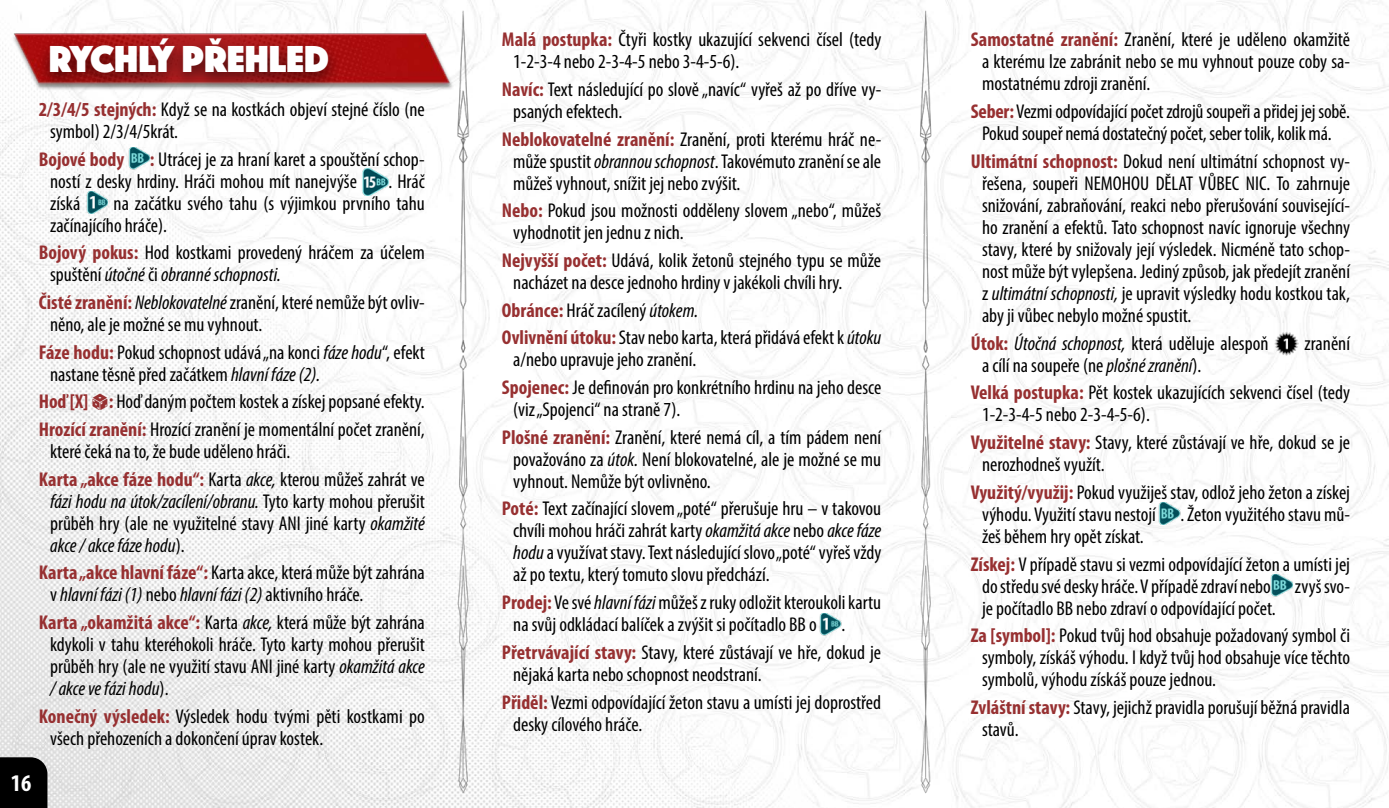
<style>
.page{position:relative;width:1389px;height:808px;background:#fff}
.page>*{position:absolute;margin:0;border:0;box-sizing:border-box;transform-origin:0 0}
.t1{font:39px "Phosphate Pro Solid";color:#fff}
.t2{font:700 condensed 24px "Myriad Pro";color:#fff}
.t3{font:condensed 20px/22px "Myriad Pro";color:#000}
.t4{font:700 condensed 20px "Myriad Pro";color:#973031}
.s1{font-weight:700;color:#973031}
.s2{font-style:italic}
.s3{font-family:"Dice Throne Dice";font-stretch:normal;color:#973031}
</style>
<div class="page">
<img style="left:0;top:0;width:1389px;height:808px">
<img style="left:412px;top:0;width:101px;height:808px">
<img style="left:875px;top:0;width:101px;height:808px">
<div style="left:0;top:757px;width:47px;height:51px;background:#000"></div>
<img style="left:5px;top:13px;width:457px;height:88px">
<img style="left:128px;top:147px;width:22px;height:23px">
<img style="left:362px;top:168px;width:26px;height:28px">
<img style="left:86px;top:191px;width:22px;height:23px">
<img style="left:820px;top:613px;width:21px;height:22px">
<img style="left:1274px;top:331px;width:25px;height:25px">
<img style="left:1159px;top:503px;width:21px;height:22px">
<img style="left:1271px;top:574px;width:21px;height:22px">
<div style="left:36px;top:31px;width:305px;height:62px;background:#000;opacity:.54"></div>
<h1 class="t1" style="left:49px;top:31px;width:281px">RYCHLÝ PŘEHLED</h1>
<p class="t3" style="left:50px;top:98px;width:376px;text-indent:-11px"><span class="s1">2/3/4/5 stejných:</span> Když se na kostkách objeví stejné číslo (ne symbol) 2/3/4/5krát.</p>
<p class="t4" style="left:39px;top:146px;width:87px">Bojové body</p>
<p class="t3" style="left:50px;top:148px;width:376px;text-indent:100px"><span class="s1">:</span> Utrácej je za hraní karet a spouštění schop&shy;ností z desky hrdiny. Hráči mohou mít nanejvýše</p>
<p class="t3" style="left:388px;top:170px;width:38px">. Hráč</p>
<p class="t3" style="left:50px;top:192px;width:376px;text-indent:63px">na začátku svého tahu (s výjimkou prvního tahu začínajícího hráče).</p>
<p class="t3" style="left:50px;top:241px;width:376px;text-indent:-11px"><span class="s1">Bojový pokus:</span> Hod kostkami provedený hráčem za účelem spuštění <span class="s2">útočné</span> či <span class="s2">obranné schopnosti.</span></p>
<p class="t3" style="left:50px;top:291px;width:376px;text-indent:-11px"><span class="s1">Čisté zranění:</span> <span class="s2">Neblokovatelné</span> zranění, které nemůže být ovliv&shy;něno, ale je možné se mu vyhnout.</p>
<p class="t3" style="left:50px;top:341px;width:376px;text-indent:-11px"><span class="s1">Fáze hodu:</span> Pokud schopnost udává „na konci <span class="s2">fáze hodu</span>“, efekt nastane těsně před začátkem <span class="s2">hlavní fáze (2).</span></p>
<p class="t3" style="left:39px;top:388px;width:388px;line-height:27.6px"><span class="s1">Hoď [X]</span> <span class="s3">1</span><span class="s1">:</span> Hoď daným počtem kostek a získej popsané efekty.<br><span class="s1">Hrozící zranění:</span> Hrozící zranění je momentální počet zranění,</p>
<p class="t3" style="left:39px;top:437px;width:388px;line-height:27.6px;text-indent:11px">které čeká na to, že bude uděleno hráči.<br><span class="s1">Karta „akce fáze hodu“:</span> Karta <span class="s2">akce,</span> kterou můžeš zahrát ve</p>
<p class="t3" style="left:50px;top:490px;width:376px;text-align:justify"><span class="s2">fázi hodu na útok/zacílení/obranu.</span> Tyto karty mohou přerušit průběh hry (ale ne využitelné stavy ANI jiné karty <span class="s2">okamžité akce / akce fáze hodu</span>).</p>
<p class="t3" style="left:50px;top:561px;width:376px;text-indent:-11px"><span class="s1">Karta „akce hlavní fáze“:</span> Karta akce, která může být zahrána v <span class="s2">hlavní fázi (1)</span> nebo <span class="s2">hlavní fázi (2)</span> aktivního hráče.</p>
<p class="t3" style="left:50px;top:611px;width:376px;text-align:justify;text-indent:-11px"><span class="s1">Karta „okamžitá akce“:</span> Karta <span class="s2">akce,</span> která může být zahrána kdykoli v tahu kteréhokoli hráče. Tyto karty mohou přerušit průběh hry (ale ne využití stavu ANI jiné karty <span class="s2">okamžitá akce / akce ve fázi hodu</span>).</p>
<p class="t3" style="left:50px;top:705px;width:376px;text-indent:-11px"><span class="s1">Konečný výsledek:</span> Výsledek hodu tvými pěti kostkami po všech přehozeních a dokončení úprav kostek.</p>
<p class="t3" style="left:50px;top:192px;width:32px">získá</p>
<p class="t2" style="left:11px;top:767px;width:22px">16</p>
<p class="t3" style="left:513px;top:28px;width:370px;text-indent:-11px"><span class="s1">Malá postupka:</span> Čtyři kostky ukazující sekvenci čísel (tedy<br>1-2-3-4 nebo 2-3-4-5 nebo 3-4-5-6).</p>
<p class="t3" style="left:513px;top:78px;width:370px;text-indent:-11px"><span class="s1">Navíc:</span> Text následující po slově „navíc“ vyřeš až po dříve vy&shy;psaných efektech.</p>
<p class="t3" style="left:513px;top:128px;width:370px;text-align:justify;text-indent:-11px"><span class="s1">Neblokovatelné zranění:</span> Zranění, proti kterému hráč ne&shy;může spustit <span class="s2">obrannou schopnost</span>. Takovémuto zranění se ale můžeš vyhnout, snížit jej nebo zvýšit.</p>
<p class="t3" style="left:513px;top:199px;width:370px;text-indent:-11px"><span class="s1">Nebo:</span> Pokud jsou možnosti odděleny slovem „nebo“, můžeš vyhodnotit jen jednu z nich.</p>
<p class="t3" style="left:513px;top:249px;width:369px;text-indent:-11px"><span class="s1">Nejvyšší počet:</span> Udává, kolik žetonů stejného typu se může nacházet na desce jednoho hrdiny v jakékoli chvíli hry.</p>
<p class="t3" style="left:502px;top:296px;width:381px;line-height:27.6px"><span class="s1">Obránce:</span> Hráč zacílený <span class="s2">útokem.<br></span><span class="s1">Ovlivnění útoku:</span> Stav nebo karta, která přidává efekt k <span class="s2">útoku</span></p>
<p class="t3" style="left:502px;top:346px;width:381px;line-height:27.6px;text-indent:11px">a/nebo upravuje jeho zranění.<br><span class="s1">Spojenec:</span> Je definován pro konkrétního hrdinu na jeho desce</p>
<p class="t3" style="left:502px;top:395px;width:381px;line-height:27.6px;text-indent:11px">(viz „Spojenci“ na straně 7).<br><span class="s1">Plošné zranění:</span> Zranění, které nemá cíl, a tím pádem není</p>
<p class="t3" style="left:513px;top:448px;width:370px">považováno za <span class="s2">útok.</span> Není blokovatelné, ale je možné se mu vyhnout. Nemůže být ovlivněno.</p>
<p class="t3" style="left:513px;top:497px;width:370px;text-align:justify;text-indent:-11px"><span class="s1">Poté:</span> Text začínající slovem „poté“ přerušuje hru – v takovou chvíli mohou hráči zahrát karty <span class="s2">okamžitá akce</span> nebo <span class="s2">akce fáze hodu</span> a využívat stavy. Text následující slovo „poté“ vyřeš vždy až po textu, který tomuto slovu předchází.</p>
<p class="t3" style="left:513px;top:591px;width:370px;text-indent:-11px"><span class="s1">Prodej:</span> Ve své <span class="s2">hlavní fázi</span> můžeš z ruky odložit kteroukoli kartu na svůj odkládací balíček a zvýšit si počítadlo BB o .</p>
<p class="t3" style="left:513px;top:641px;width:370px;text-indent:-11px"><span class="s1">Přetrvávající stavy:</span> Stavy, které zůstávají ve hře, dokud je nějaká karta nebo schopnost neodstraní.</p>
<p class="t3" style="left:513px;top:691px;width:369px;text-indent:-11px"><span class="s1">Přiděl:</span> Vezmi odpovídající žeton stavu a umísti jej doprostřed desky cílového hráče.</p>
<p class="t3" style="left:982px;top:29px;width:370px;text-align:justify;text-indent:-11px"><span class="s1">Samostatné zranění:</span> Zranění, které je uděleno okamžitě a kterému lze zabránit nebo se mu vyhnout pouze coby sa&shy;mostatnému zdroji zranění.</p>
<p class="t3" style="left:971px;top:100px;width:381px;text-align:center"><span class="s1">Seber:</span> Vezmi odpovídající počet zdrojů soupeři a přidej jej sobě.<br>Pokud soupeř nemá dostatečný počet, seber tolik, kolik má.</p>
<p class="t3" style="left:982px;top:150px;width:370px;text-align:justify;text-indent:-11px"><span class="s1">Ultimátní schopnost:</span> Dokud není ultimátní schopnost vy&shy;řešena, soupeři NEMOHOU DĚLAT VŮBEC NIC. To zahrnuje snižování, zabraňování, reakci nebo přerušování související&shy;ho zranění a efektů. Tato schopnost navíc ignoruje všechny stavy, které by snižovaly její výsledek. Nicméně tato schop&shy;nost může být vylepšena. Jediný způsob, jak předejít zranění z <span class="s2">ultimátní schopnosti,</span> je upravit výsledky hodu kostkou tak, aby ji vůbec nebylo možné spustit.</p>
<p class="t3" style="left:971px;top:332px;width:299px"><span class="s1">Útok:</span> <span class="s2">Útočná schopnost,</span> která uděluje alespoň</p>
<p class="t3" style="left:1305px;top:332px;width:47px">zranění</p>
<p class="t3" style="left:971px;top:351px;width:381px;line-height:27.6px;text-indent:11px">a cílí na soupeře (ne <span class="s2">plošné zranění</span>).<br><span class="s1">Velká postupka:</span> Pět kostek ukazujících sekvenci čísel (tedy</p>
<p class="t3" style="left:971px;top:401px;width:381px;line-height:27.6px;text-indent:11px">1-2-3-4-5 nebo 2-3-4-5-6).<br><span class="s1">Využitelné stavy:</span> Stavy, které zůstávají ve hře, dokud se je</p>
<p class="t3" style="left:971px;top:450px;width:381px;line-height:27.6px;text-indent:11px">nerozhodneš využít.<br><span class="s1">Využitý/využij:</span> Pokud využiješ stav, odlož jeho žeton a získej</p>
<p class="t3" style="left:982px;top:503px;width:370px">výhodu. Využití stavu nestojí . Žeton využitého stavu mů&shy;žeš během hry opět získat.</p>
<p class="t3" style="left:982px;top:553px;width:370px;text-align:justify;text-indent:-11px"><span class="s1">Získej:</span> V případě stavu si vezmi odpovídající žeton a umísti jej do středu své desky hráče. V případě zdraví nebo zvyš svo&shy;je počítadlo BB nebo zdraví o odpovídající počet.</p>
<p class="t3" style="left:982px;top:624px;width:370px;text-align:justify;text-indent:-11px"><span class="s1">Za [symbol]:</span> Pokud tvůj hod obsahuje požadovaný symbol či symboly, získáš výhodu. I když tvůj hod obsahuje více těchto symbolů, výhodu získáš pouze jednou.</p>
<p class="t3" style="left:982px;top:696px;width:369px;text-indent:-11px"><span class="s1">Zvláštní stavy:</span> Stavy, jejichž pravidla porušují běžná pravidla stavů.</p>
</div>
